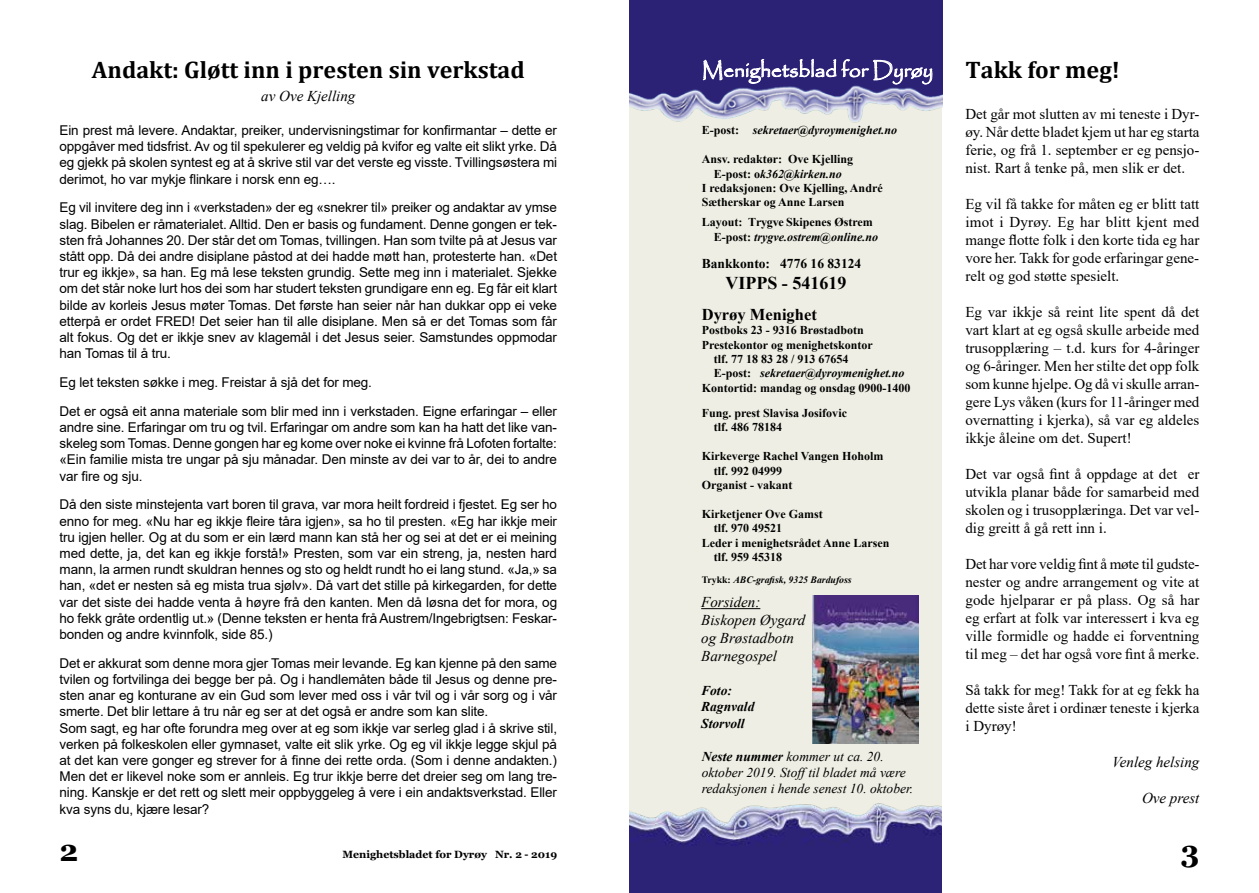
<style>
.page{position:relative;width:1259px;height:893px;background:#fff}
.page>*{position:absolute;margin:0;border:0;box-sizing:border-box;transform-origin:0 0}
.t1{font:700 30px "Georgia";color:#000}
.t2{font:700 24px "Cambria";color:#000}
.t3{font:21px "Papyrus";color:#fff}
.t4{font:700 18px "Times New Roman";color:#000}
.t5{font:700 16.5px "Times New Roman";color:#000}
.t6{font:15px/18px "Times New Roman";color:#000;text-align:justify}
.t7{font:italic 15px/18px "Times New Roman";color:#000}
.t8{font:13.5px/16.2px "Arial";letter-spacing:-.01em;color:#000;text-align:justify}
.t9{font:italic 13.5px/16.2px "Times New Roman";color:#000}
.t10{font:700 13.5px "Times New Roman";color:#000}
.t11{font:italic 700 13.5px/16.2px "Times New Roman";color:#000}
.t12{font:700 12px/14.4px "Times New Roman";color:#000}
.t13{font:italic 700 12px "Times New Roman";color:#000}
.t14{font:700 10.5px "Georgia";color:#000}
.t15{font:italic 700 9.75px "Times New Roman";color:#000}
.s1{font-style:normal}
.s2{font-style:italic}
.s3{font-weight:700}
</style>
<div class="page">
<div style="left:629px;top:0;width:313px;height:893px;background:#eeeee4"></div>
<img style="left:629px;top:0;width:313px;height:123px">
<svg style="left:702px;top:56px;width:230px;height:29px;background:#544d91"></svg>
<img style="left:629px;top:742px;width:312px;height:151px">
<hr style="left:701px;top:608px;width:59px;height:1px;background:#000">
<img style="left:812px;top:596px;width:106px;height:148px">
<h2 class="t2" style="left:92px;top:53px;width:434px">Andakt: Gløtt inn i presten sin verkstad</h2>
<p class="t7" style="left:261px;top:86px;width:96px">av Ove Kjelling</p>
<p class="t8" style="left:60px;top:122px;width:499px">Ein prest må levere. Andaktar, preiker, undervisningstimar for konfirmantar – dette er oppgåver med tidsfrist. Av og til spekulerer eg veldig på kvifor eg valte eit slikt yrke. Då eg gjekk på skolen syntest eg at å skrive stil var det verste eg visste. Tvillingsøstera mi derimot, ho var mykje flinkare i norsk enn eg….</p>
<p class="t8" style="left:60px;top:199px;width:499px">Eg vil invitere deg inn i «verkstaden» der eg «snekrer til» preiker og andaktar av ymse slag. Bibelen er råmaterialet. Alltid. Den er basis og fundament. Denne gongen er tek&shy;sten frå Johannes 20. Der står det om Tomas, tvillingen. Han som tvilte på at Jesus var stått opp. Då dei andre disiplane påstod at dei hadde møtt han, protesterte han. «Det trur eg ikkje», sa han. Eg må lese teksten grundig. Sette meg inn i materialet. Sjekke om det står noke lurt hos dei som har studert teksten grundigare enn eg. Eg får eit klart bilde av korleis Jesus møter Tomas. Det første han seier når han dukkar opp ei veke etterpå er ordet FRED! Det seier han til alle disiplane. Men så er det Tomas som får alt fokus. Og det er ikkje snev av klagemål i det Jesus seier. Samstundes oppmodar han Tomas til å tru.</p>
<p class="t8" style="left:60px;top:368px;width:499px;line-height:28.8px">Eg let teksten søkke i meg. Freistar å sjå det for meg.<br>Det er også eit anna materiale som blir med inn i verkstaden. Eigne erfaringar – eller</p>
<p class="t8" style="left:60px;top:419px;width:499px">andre sine. Erfaringar om tru og tvil. Erfaringar om andre som kan ha hatt det like van&shy;skeleg som Tomas. Denne gongen har eg kome over noke ei kvinne frå Lofoten fortalte: «Ein familie mista tre ungar på sju månadar. Den minste av dei var to år, dei to andre var fire og sju.</p>
<p class="t8" style="left:60px;top:496px;width:499px">Då den siste minstejenta vart boren til grava, var mora heilt fordreid i fjestet. Eg ser ho enno for meg. «Nu har eg ikkje fleire tåra igjen», sa ho til presten. «Eg har ikkje meir tru igjen heller. Og at du som er ein lærd mann kan stå her og sei at det er ei meining med dette, ja, det kan eg ikkje forstå!» Presten, som var ein streng, ja, nesten hard mann, la armen rundt skuldran hennes og sto og heldt rundt ho ei lang stund. «Ja,» sa han, «det er nesten så eg mista trua sjølv». Då vart det stille på kirkegarden, for dette var det siste dei hadde venta å høyre frå den kanten. Men då løsna det for mora, og ho fekk gråte ordentlig ut.» (Denne teksten er henta frå Austrem/Ingebrigtsen: Feskar&shy;bonden og andre kvinnfolk, side 85.)</p>
<p class="t8" style="left:60px;top:655px;width:499px;text-align:left">Det er akkurat som denne mora gjer Tomas meir levande. Eg kan kjenne på den same tvilen og fortvilinga dei begge ber på. Og i handlemåten både til Jesus og denne pre&shy;sten anar eg konturane av ein Gud som lever med oss i vår tvil og i vår sorg og i vår smerte. Det blir lettare å tru når eg ser at det også er andre som kan slite.<br>Som sagt, eg har ofte forundra meg over at eg som ikkje var serleg glad i å skrive stil, verken på folkeskolen eller gymnaset, valte eit slik yrke. Og eg vil ikkje legge skjul på at det kan vere gonger eg strever for å finne dei rette orda. (Som i denne andakten.)<br>Men det er likevel noke som er annleis. Eg trur ikkje berre det dreier seg om lang tre&shy;ning. Kanskje er det rett og slett meir oppbyggeleg å vere i ein andaktsverkstad. Eller kva syns du, kjære lesar?</p>
<h3 class="t3" style="left:702px;top:57px;width:233px">Menighetsblad for Dyrøy</h3>
<p class="t13" style="left:702px;top:122px;width:197px"><span class="s1">E-post:</span> sekretaer@dyroymenighet.no</p>
<p class="t12" style="left:702px;top:152px;width:153px">Ansv. redaktør: Ove Kjelling</p>
<p class="t13" style="left:714px;top:165px;width:129px"><span class="s1">E-post: o</span>k362@kirken.no</p>
<p class="t12" style="left:702px;top:180px;width:182px">I redaksjonen: Ove Kjelling, André</p>
<p class="t12" style="left:702px;top:195px;width:144px">Sætherskar og Anne Larsen</p>
<p class="t12" style="left:714px;top:215px;width:166px;text-indent:-12px">Layout: Trygve Skipenes Østrem<br>E-post: <span class="s2">trygve.ostrem@online.no</span></p>
<p class="t10" style="left:702px;top:253px;width:161px">Bankkonto: 4776 16 83124</p>
<h3 class="t4" style="left:725px;top:270px;width:122px">VIPPS - 541619</h3>
<p class="t5" style="left:702px;top:302px;width:117px">Dyrøy Menighet</p>
<p class="t12" style="left:702px;top:323px;width:164px">Postboks 23 - 9316 Brøstadbotn</p>
<p class="t12" style="left:702px;top:337px;width:172px">Prestekontor og menighetskontor</p>
<p class="t12" style="left:714px;top:351px;width:136px">tlf. 77 18 83 28 / 913 67654</p>
<p class="t13" style="left:714px;top:365px;width:192px"><span class="s1">E-post:</span> sekretaer@dyroymenighet.no</p>
<p class="t12" style="left:702px;top:380px;width:210px">Kontortid: mandag og onsdag 0900-1400</p>
<p class="t12" style="left:714px;top:405px;width:135px;text-indent:-12px">Fung. prest Slavisa Josifovic tlf. 486 78184</p>
<p class="t12" style="left:702px;top:449px;width:183px">Kirkeverge Rachel Vangen Hoholm</p>
<p class="t12" style="left:714px;top:463px;width:70px">tlf. 992 04999</p>
<p class="t12" style="left:702px;top:477px;width:92px">Organist - vakant</p>
<p class="t12" style="left:702px;top:506px;width:123px">Kirketjener Ove Gamst</p>
<p class="t12" style="left:714px;top:521px;width:70px">tlf. 970 49521</p>
<p class="t12" style="left:702px;top:535px;width:189px">Leder i menighetsrådet Anne Larsen</p>
<p class="t12" style="left:714px;top:549px;width:70px">tlf. 959 45318</p>
<p class="t15" style="left:702px;top:573px;width:151px"><span class="s1">Trykk:</span> ABC-grafisk, 9325 Bardufoss</p>
<p class="t7" style="left:701px;top:593px;width:106px">Forsiden:<br>Biskopen Øygard og Brøstadbotn<br>Barnegospel</p>
<p class="t11" style="left:701px;top:682px;width:55px">Foto:<br>Ragnvald<br>Storvoll</p>
<p class="t9" style="left:702px;top:748px;width:213px"><span class="s3">Neste nummer</span> kommer ut ca. 20. oktober 2019. Stofftil bladet må være redaksjonen i hende senest 10. oktober.</p>
<h2 class="t2" style="left:965px;top:53px;width:156px">Takk for meg!</h2>
<p class="t6" style="left:965px;top:104px;width:235px">Det går mot slutten av mi teneste i Dyr&shy;øy. Når dette bladet kjem ut har eg starta ferie, og frå 1. september er eg pensjo&shy;nist. Rart å tenke på, men slik er det.</p>
<p class="t6" style="left:965px;top:194px;width:235px">Eg vil få takke for måten eg er blitt tatt imot i Dyrøy. Eg har blitt kjent med mange flotte folk i den korte tida eg har vore her. Takk for gode erfaringar gene&shy;relt og god støtte spesielt.</p>
<p class="t6" style="left:965px;top:302px;width:235px">Eg var ikkje så reint lite spent då det vart klart at eg også skulle arbeide med trusopplæring – t.d. kurs for 4-åringer og 6-åringer. Men her stilte det opp folk som kunne hjelpe. Og då vi skulle arran&shy;gere Lys våken (kurs for 11-åringer med overnatting i kjerka), så var eg aldeles ikkje åleine om det. Supert!</p>
<p class="t6" style="left:965px;top:464px;width:235px">Det var også fint å oppdage at det er utvikla planar både for samarbeid med skolen og i trusopplæringa. Det var vel&shy;dig greitt å gå rett inn i.</p>
<p class="t6" style="left:965px;top:554px;width:236px">Det har vore veldig fint å møte til gudste&shy;nester og andre arrangement og vite at gode hjelparar er på plass. Og så har eg erfart at folk var interessert i kva eg ville formidle og hadde ei forventning til meg – det har også vore fint å merke.</p>
<p class="t6" style="left:965px;top:680px;width:235px">Så takk for meg! Takk for at eg fekk ha dette siste året i ordinær teneste i kjerka i Dyrøy!</p>
<p class="t7" style="left:1112px;top:752px;width:89px">Venleg helsing</p>
<p class="t7" style="left:1142px;top:788px;width:59px">Ove prest</p>
<h1 class="t1" style="left:60px;top:832px;width:20px">2</h1>
<h1 class="t1" style="left:1180px;top:832px;width:20px">3</h1>
<p class="t14" style="left:342px;top:848px;width:216px">Menighetsbladet for Dyrøy Nr. 2 - 2019</p>
</div>
